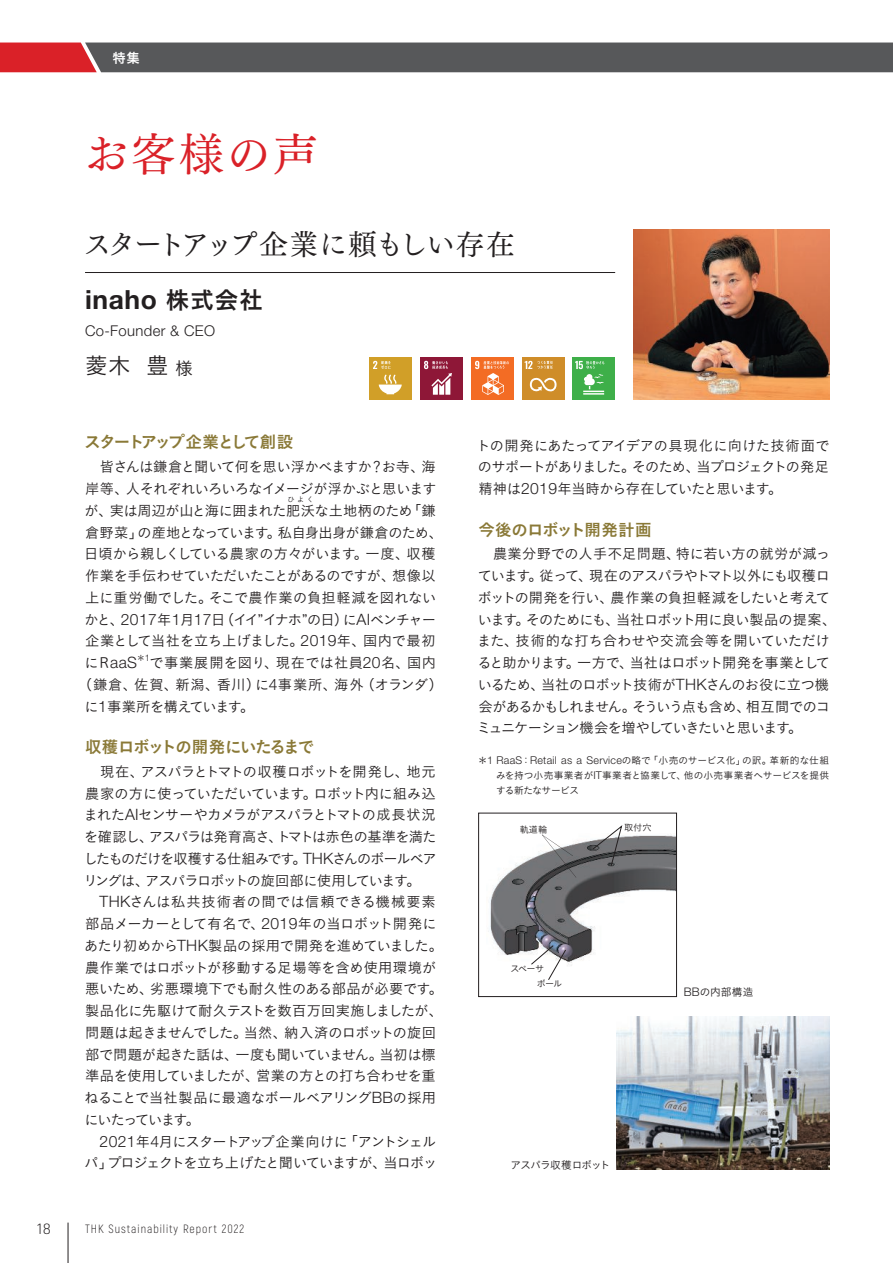
<style>
.page{position:relative;width:893px;height:1263px;background:#fff}
.page>*{position:absolute;margin:0;border:0;box-sizing:border-box;transform-origin:0 0}
.t1{font:45px "Tsuku Min Pro M";letter-spacing:.045em;color:#da2128}
.t2{font:28.5px "Tsuku Min Pro M";letter-spacing:-.045em;color:#231f20}
.t3{font:700 26.4px "Helvetica Neue LT Std";letter-spacing:.025em;color:#231f20}
.t4{font:22.5px "Koburina Go Std W3";color:#231f20}
.t5{font:16.5px "Koburina Go Std W6";letter-spacing:-.075em;color:#8a7937}
.t6{font:16.5px "Koburina Go Std W6";letter-spacing:-.115em;color:#8a7937}
.t7{font:16.5px "Koburina Go Std W6";letter-spacing:-.03em;color:#8a7937}
.t8{font:300 14.85px "Helvetica Neue LT Std";letter-spacing:.025em;color:#231f20}
.t9{font:300 14.85px "Akrobat";color:#231f20;scale:1.22 1}
.t10{font:14.25px/21.8px "Koburina Go Std W3";letter-spacing:-.045em;color:#231f20;text-align:justify}
.t11{font:14.25px/21.8px "Koburina Go Std W3";letter-spacing:-.02em;color:#231f20}
.t12{font:14.25px/21.8px "Koburina Go Std W3";letter-spacing:-.075em;color:#231f20;text-align:right}
.t13{font:14.25px "Koburina Go Std W3";letter-spacing:-.1em;color:#231f20}
.t14{font:14.25px "Koburina Go Std W3";letter-spacing:.025em;color:#231f20}
.t15{font:14.25px "Koburina Go Std W3";letter-spacing:-.01em;color:#231f20}
.t16{font:14.25px "Koburina Go Std W3";letter-spacing:.06em;color:#231f20}
.t17{font:14.25px "Koburina Go Std W3";letter-spacing:-.025em;color:#231f20}
.t18{font:14.25px "Koburina Go Std W3";letter-spacing:.005em;color:#231f20}
.t19{font:13.5px "Koburina Go Std W6";color:#fff}
.t20{font:300 12px "Akrobat";letter-spacing:.08em;color:#231f20}
.t21{font:10.8px "Koburina Go Std W3";letter-spacing:-.075em;color:#231f20}
.t22{font:10.8px "Koburina Go Std W3";letter-spacing:-.055em;color:#231f20}
.t23{font:9.75px/15px "Koburina Go Std W3";letter-spacing:-.015em;color:#231f20;text-align:justify}
.t24{font:9.15px "Koburina Go Std W3";letter-spacing:-.055em;color:#231f20}
.t25{font:7.2px "Koburina Go Std W3";color:#231f20}
.s1{font-family:"Koburina Go Std W6";font-weight:400;font-size:24px}
.s2{font-size:18px}
.s3{font-family:"Helvetica Neue LT Std";font-weight:300;font-size:15.75px}
.s4{font-family:"Helvetica Neue LT Std";font-weight:300;font-size:10.8px}
.s5{font-family:"Helvetica Neue LT Std";font-weight:300;font-size:11.85px}
</style>
<div class="page">
<img style="left:634px;top:230px;width:195px;height:170px">
<hr style="left:85px;top:272px;width:530px;height:1px;background:#231f20">
<img style="left:617px;top:1017px;width:212px;height:152px">
<div style="left:370px;top:357px;width:42px;height:43px;background:#d19f28"></div>
<svg style="left:379px;top:375px;width:23px;height:19px"></svg>
<svg style="left:373px;top:361px;width:18px;height:8px"></svg>
<div style="left:421px;top:357px;width:42px;height:43px;background:#8e1737"></div>
<svg style="left:424px;top:361px;width:28px;height:34px"></svg>
<div style="left:472px;top:357px;width:42px;height:43px;background:#f36c24"></div>
<svg style="left:475px;top:361px;width:34px;height:34px"></svg>
<div style="left:522px;top:357px;width:43px;height:43px;background:#cf8d29"></div>
<svg style="left:530px;top:378px;width:27px;height:14px"></svg>
<svg style="left:525px;top:361px;width:28px;height:8px"></svg>
<div style="left:573px;top:357px;width:42px;height:43px;background:#3eaf49"></div>
<hr style="left:583px;top:393px;width:21px;height:2px;background:#fff">
<svg style="left:575px;top:361px;width:29px;height:31px"></svg>
<img style="left:488px;top:835px;width:187px;height:131px">
<svg style="left:542px;top:834px;width:34px;height:44px"></svg>
<svg style="left:592px;top:825px;width:30px;height:41px"></svg>
<svg style="left:531px;top:945px;width:35px;height:35px"></svg>
<div style="left:478px;top:813px;width:199px;height:184px;border:1px solid #231f20"></div>
<svg style="left:0;top:43px;width:893px;height:29px;background:#645355"></svg>
<hr style="left:68px;top:1222px;width:1px;height:41px;background:#231f20">
<p class="t19" style="left:113px;top:47px;width:29px">特集</p>
<h1 class="t1" style="left:84px;top:114px;width:236px">お客様の声</h1>
<h2 class="t2" style="left:83px;top:218px;width:433px">スタートアップ企業に頼もしい存在</h2>
<h3 class="t3" style="left:85px;top:284px;width:180px">inaho <span class="s1">株式会社</span></h3>
<p class="t8" style="left:85px;top:322px;width:132px">Co-Founder &amp; CEO</p>
<h3 class="t4" style="left:85px;top:349px;width:110px">菱木 豊<span class="s2">様</span></h3>
<p class="t6" style="left:84px;top:429px;width:210px">スタートアップ企業として創設</p>
<p class="t10" style="left:85px;top:456px;width:354px">　皆さんは鎌倉と聞いて何を思い浮かべますか？お寺、海岸等、人それぞれいろいろなイメージが浮かぶと思いますが、実は周辺が山と海に囲まれた肥沃な土地柄のため「鎌</p>
<p class="t25" style="left:287px;top:494px;width:28px">ひよく</p>
<p class="t10" style="left:85px;top:521px;width:359px">倉野菜」の産地となっています。私自身出身が鎌倉のため、</p>
<p class="t17" style="left:84px;top:543px;width:353px">日頃から親しくしている農家の方々がいます。一度、収穫</p>
<p class="t10" style="left:85px;top:565px;width:352px">作業を手伝わせていただいたことがあるのですが、想像以</p>
<p class="t18" style="left:85px;top:587px;width:353px">上に重労働でした。そこで農作業の負担軽減を図れない</p>
<p class="t13" style="left:84px;top:608px;width:353px">かと、<span class="s3">2017</span>年<span class="s3">1</span>月<span class="s3">17</span>日（イイ”イナホ”の日）に<span class="s3">AI</span>ベンチャー</p>
<p class="t15" style="left:85px;top:630px;width:352px">企業として当社を立ち上げました。<span class="s3">2019</span>年、国内で最初</p>
<p class="t14" style="left:84px;top:652px;width:353px">にＲ<span class="s3">aaS</span><sup>＊</sup><sup>1</sup>で事業展開を図り、現在では社員<span class="s3">20</span>名、国内</p>
<p class="t16" style="left:78px;top:674px;width:367px">（鎌倉、佐賀、新潟、香川）に<span class="s3">4</span>事業所、海外（オランダ）</p>
<p class="t10" style="left:84px;top:695px;width:171px">に<span class="s3">1</span>事業所を構えています。</p>
<p class="t5" style="left:85px;top:734px;width:231px">収穫ロボットの開発にいたるまで</p>
<p class="t10" style="left:83px;top:760px;width:355px">　現在、アスパラとトマトの収穫ロボットを開発し、地元農家の方に使っていただいています。ロボット内に組み込まれた<span class="s3">AI</span>センサーやカメラがアスパラとトマトの成長状況を確認し、アスパラは発育高さ、トマトは赤色の基準を満たしたものだけを収穫する仕組みです。<span class="s3">THK</span>さんのボールベアリングは、アスパラロボットの旋回部に使用しています。</p>
<p class="t11" style="left:84px;top:891px;width:360px;text-indent:15px"><span class="s3">THK</span>さんは私共技術者の間では信頼できる機械要素部品メーカーとして有名で、<span class="s3">2019</span>年の当ロボット開発にあたり初めから<span class="s3">THK</span>製品の採用で開発を進めていました。農作業ではロボットが移動する足場等を含め使用環境が悪いため、劣悪環境下でも耐久性のある部品が必要です。製品化に先駆けて耐久テストを数百万回実施しましたが、問題は起きませんでした。当然、納入済のロボットの旋回部で問題が起きた話は、一度も聞いていません。当初は標準品を使用していましたが、営業の方との打ち合わせを重ねることで当社製品に最適なボールベアリング<span class="s3">BB</span>の採用にいたっています。</p>
<p class="t12" style="left:85px;top:1130px;width:354px"><span class="s3">2021</span>年<span class="s3">4</span>月にスタートアップ企業向けに「アントシェルパ」プロジェクトを立ち上げたと聞いていますが、当ロボッ</p>
<p class="t9" style="left:37px;top:1220px;width:13px">18</p>
<p class="t20" style="left:85px;top:1221px;width:161px">THK Sustainability Report 2022</p>
<p class="t10" style="left:476px;top:434px;width:355px">トの開発にあたってアイデアの具現化に向けた技術面でのサポートがありました。そのため、当プロジェクトの発足精神は<span class="s3">2019</span>年当時から存在していたと思います。</p>
<p class="t7" style="left:478px;top:517px;width:175px">今後のロボット開発計画</p>
<p class="t10" style="left:477px;top:543px;width:361px;text-align:left">　農業分野での人手不足問題、特に若い方の就労が減っています。従って、現在のアスパラやトマト以外にも収穫ロボットの開発を行い、農作業の負担軽減をしたいと考えています。そのためにも、当社ロボット用に良い製品の提案、また、技術的な打ち合わせや交流会等を開いていただけると助かります。一方で、当社はロボット開発を事業としているため、当社のロボット技術が<span class="s3">THK</span>さんのお役に立つ機会があるかもしれません。そういう点も含め、相互間でのコミュニケーション機会を増やしていきたいと思います。</p>
<p class="t23" style="left:496px;top:753px;width:335px;text-indent:-18px">＊<span class="s4">1 RaaS</span>：<span class="s4">Retail as a Service</span>の略で「小売のサービス化」の訳。革新的な仕組みを持つ小売事業者が<span class="s4">IT</span>事業者と協業して、他の小売事業者へサービスを提供する新たなサービス</p>
<p class="t24" style="left:520px;top:823px;width:29px">軌道輪</p>
<p class="t24" style="left:624px;top:820px;width:29px">取付穴</p>
<p class="t24" style="left:510px;top:962px;width:35px">スペーサ</p>
<p class="t24" style="left:537px;top:977px;width:27px">ボール</p>
<p class="t21" style="left:511px;top:1156px;width:101px">アスパラ収穫ロボット</p>
<p class="t22" style="left:684px;top:984px;width:71px"><span class="s5">BB</span>の内部構造</p>
</div>
